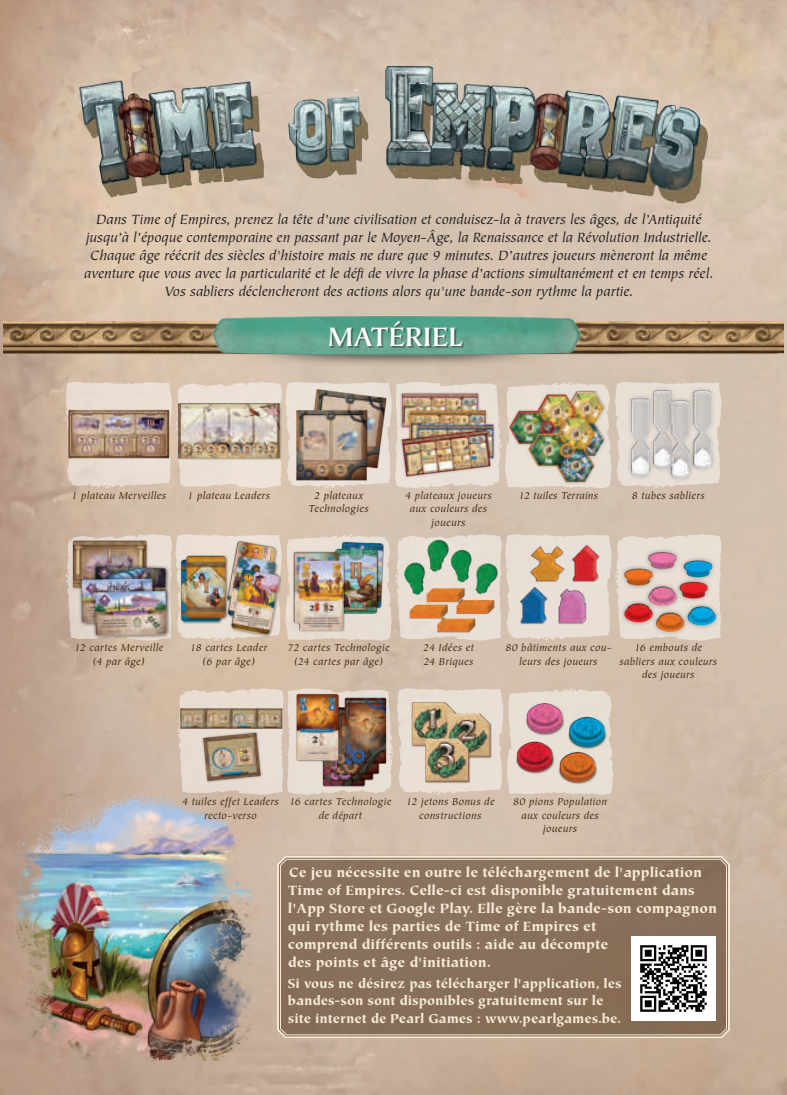
<style>
.page{position:relative;width:787px;height:1095px;background:#fff}
.page>*{position:absolute;margin:0;border:0;box-sizing:border-box;transform-origin:0 0}
.t1{font:700 27.5px "Tiepolo SCEF";letter-spacing:.02em;color:#fff}
.t2{font:italic 15px/18px "Tiepolo";color:#231f20;text-align:center}
.t3{font:900 15px/18px "Tiepolo";color:#f6ead7}
.t4{font:900 14.38px/17.6px "Tiepolo";color:#f6ead7}
.t5{font:italic 11.25px/13.5px "Tiepolo";letter-spacing:.025em;color:#432711;text-align:center}
</style>
<div class="page">
<img style="left:0;top:0;width:787px;height:1095px">
<img style="left:71px;top:60px;width:645px;height:149px">
<img style="left:0;top:786px;width:280px;height:309px">
<svg style="left:66px;top:382px;width:551px;height:106px"></svg>
<img style="left:176px;top:381px;width:107px;height:106px">
<img style="left:287px;top:381px;width:106px;height:106px">
<img style="left:66px;top:404px;width:106px;height:61px">
<img style="left:617px;top:382px;width:106px;height:106px">
<img style="left:506px;top:382px;width:103px;height:106px">
<img style="left:394px;top:379px;width:106px;height:104px">
<svg style="left:172px;top:534px;width:445px;height:106px"></svg>
<img style="left:617px;top:534px;width:106px;height:106px">
<img style="left:505px;top:529px;width:106px;height:106px">
<img style="left:397px;top:534px;width:106px;height:104px">
<svg style="left:177px;top:688px;width:332px;height:107px"></svg>
<img style="left:178px;top:692px;width:105px;height:97px">
<img style="left:509px;top:688px;width:106px;height:107px">
<img style="left:406px;top:697px;width:88px;height:89px">
<img style="left:4px;top:321px;width:779px;height:48px">
<img style="left:211px;top:312px;width:372px;height:67px">
<svg style="left:275px;top:854px;width:456px;height:186px"></svg>
<div style="left:280px;top:859px;width:446px;height:176px;border:1px solid #f6ead7;border-radius:6px"></div>
<div style="left:329px;top:321px;width:135px;height:27px;background:#231f20;opacity:.5"></div>
<img style="left:631px;top:937px;width:84px;height:83px">
<img style="left:174px;top:531px;width:106px;height:107px">
<img style="left:286px;top:534px;width:106px;height:104px">
<img style="left:289px;top:687px;width:106px;height:106px">
<img style="left:66px;top:534px;width:106px;height:106px">
<p class="t2" style="left:84px;top:211px;width:630px">Dans Time of Empires, prenez la tête d’une civilisation et conduisez-la à travers les âges, de l’Antiquité jusqu’à l’époque contemporaine en passant par le Moyen-Âge, la Renaissance et la Révolution Industrielle.<br>Chaque âge réécrit des siècles d'histoire mais ne dure que 9 minutes. D’autres joueurs mèneront la même aventure que vous avec la particularité et le défi de vivre la phase d’actions simultanément et en temps réel.<br>Vos sabliers déclencheront des actions alors qu'une bande-son rythme la partie.</p>
<h1 class="t1" style="left:328px;top:321px;width:135px">MATÉRIEL</h1>
<p class="t5" style="left:72px;top:489px;width:96px">1 plateau Merveilles</p>
<p class="t5" style="left:187px;top:489px;width:84px">1 plateau Leaders</p>
<p class="t5" style="left:308px;top:489px;width:62px">2 plateaux<br>Technologies</p>
<p class="t5" style="left:405px;top:489px;width:88px">4 plateaux joueurs aux couleurs des joueurs</p>
<p class="t5" style="left:518px;top:489px;width:81px">12 tuiles Terrains</p>
<p class="t5" style="left:631px;top:489px;width:75px">8 tubes sabliers</p>
<p class="t5" style="left:74px;top:641px;width:90px">12 cartes Merveille (4 par âge)</p>
<p class="t5" style="left:190px;top:641px;width:79px">18 cartes Leader (6 par âge)</p>
<p class="t5" style="left:287px;top:641px;width:104px">72 cartes Technologie (24 cartes par âge)</p>
<p class="t5" style="left:423px;top:641px;width:52px;text-align:left">24 Idées et<br>24 Briques</p>
<p class="t5" style="left:505px;top:641px;width:108px">80 bâtiments aux cou&shy;leurs des joueurs</p>
<p class="t5" style="left:619px;top:641px;width:99px">16 embouts de sabliers aux couleurs des joueurs</p>
<p class="t5" style="left:182px;top:795px;width:98px">4 tuiles effet Leaders recto-verso</p>
<p class="t5" style="left:289px;top:795px;width:103px">16 cartes Technologie de départ</p>
<p class="t5" style="left:406px;top:795px;width:90px">12 jetons Bonus de constructions</p>
<p class="t5" style="left:513px;top:795px;width:96px">80 pions Population aux couleurs des joueurs</p>
<p class="t3" style="left:288px;top:864px;width:430px">Ce jeu nécessite en outre le téléchargement de l'application Time of Empires. Celle-ci est disponible gratuitement dans l'App Store et Google Play. Elle gère la bande-son compagnon qui rythme les parties de Time of Empires et<br>comprend différents outils : aide au décompte<br>des points et âge d'initiation.</p>
<p class="t4" style="left:288px;top:975px;width:335px">Si vous ne désirez pas télécharger l'application, les bandes-son sont disponibles gratuitement sur le site internet de Pearl Games : www.pearlgames.be.</p>
</div>
